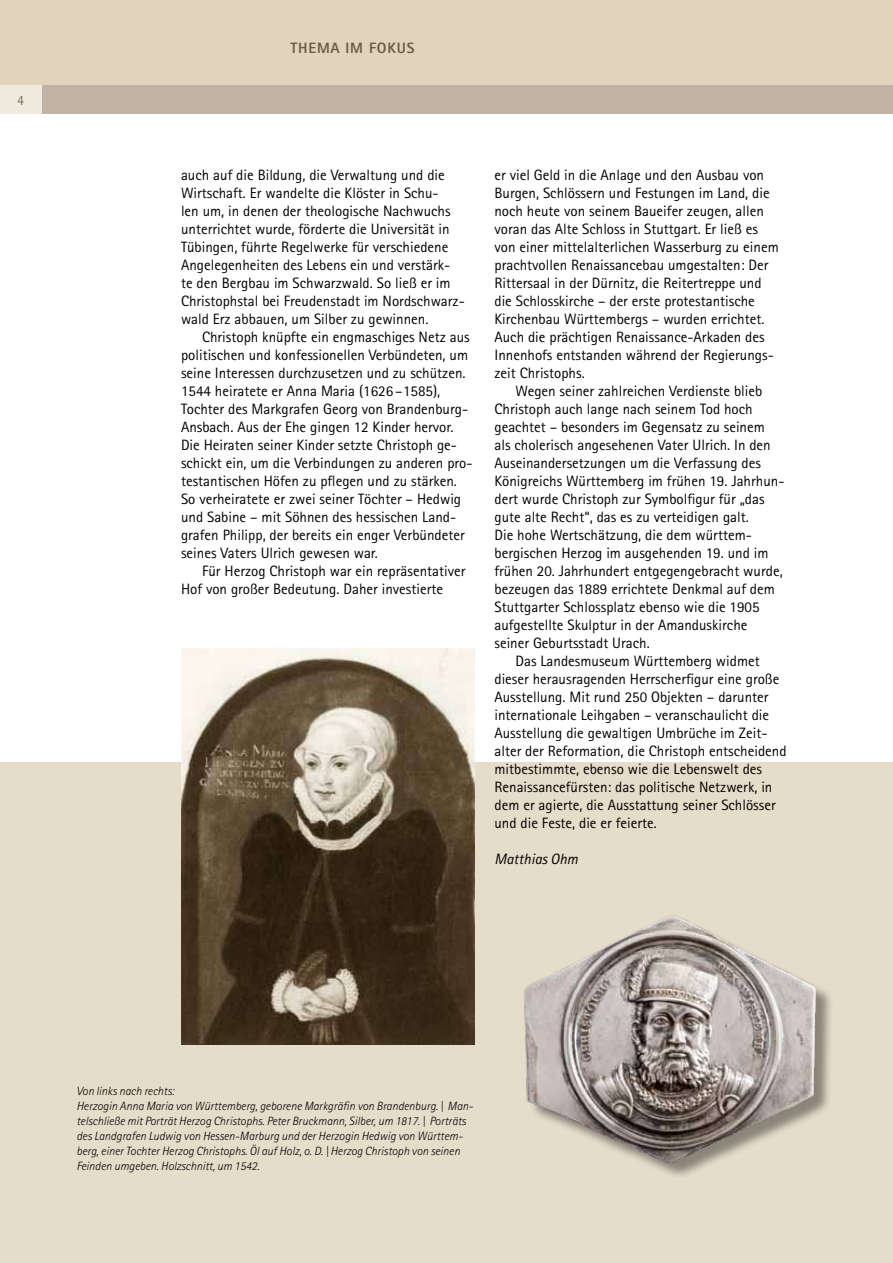
<style>
.page{position:relative;width:893px;height:1263px;background:#fff}
.page>*{position:absolute;margin:0;border:0;box-sizing:border-box;transform-origin:0 0}
.t1{font:15px/18px "Rotis Sans Serif";color:#000}
.t2{font:800 15px "Rotis Sans Serif";color:#6c5b48}
.t3{font:italic 15px "Rotis Sans Serif";color:#000}
.t4{font:300 14.25px "Rotis Sans Serif";color:#6c5b48}
.t5{font:italic 300 12px/15px "Rotis Sans Serif";color:#000}
</style>
<div class="page">
<div style="left:0;top:762px;width:893px;height:501px;background:#e6dcca"></div>
<div style="left:0;top:0;width:893px;height:108px;background:#e0d4bd"></div>
<div style="left:0;top:85px;width:893px;height:29px;background:#c2b2a3"></div>
<div style="left:0;top:85px;width:41px;height:29px;background:#f0e9dd"></div>
<hr style="left:892px;top:114px;width:1px;height:648px;background:#e0d4bd">
<img style="left:181px;top:648px;width:293px;height:396px">
<div style="left:527px;top:918px;width:307px;height:262px;background:#000;opacity:.4"></div>
<img style="left:524px;top:914px;width:297px;height:256px">
<p class="t4" style="left:17px;top:92px;width:8px">4</p>
<p class="t2" style="left:291px;top:38px;width:29px">THEMA</p>
<p class="t2" style="left:346px;top:38px;width:52px">IM FOKUS</p>
<p class="t1" style="left:181px;top:166px;width:285px">auch auf die Bildung, die Verwaltung und die Wirtschaft. Er wandelte die Klöster in Schu-<br>len um, in denen der theologische Nachwuchs unterrichtet wurde, förderte die Universität in Tübingen, führte Regelwerke für verschiedene Angelegenheiten des Lebens ein und verstärk&shy;te den Bergbau im Schwarzwald. So ließ er im Christophstal bei Freudenstadt im Nordschwarz&shy;wald Erz abbauen, um Silber zu gewinnen.</p>
<p class="t1" style="left:181px;top:328px;width:293px;text-indent:21px">Christoph knüpfte ein engmaschiges Netz aus politischen und konfessionellen Verbündeten, um seine Interessen durchzusetzen und zu schützen.<br>1544 heiratete er Anna Maria (1626–1585), Tochter des Markgrafen Georg von Brandenburg-Ansbach. Aus der Ehe gingen 12 Kinder hervor.<br>Die Heiraten seiner Kinder setzte Christoph ge&shy;schickt ein, um die Verbindungen zu anderen pro&shy;testantischen Höfen zu pflegen und zu stärken.<br>So verheiratete er zwei seiner Töchter – Hedwig und Sabine – mit Söhnen des hessischen Land&shy;grafen Philipp, der bereits ein enger Verbündeter seines Vaters Ulrich gewesen war.</p>
<p class="t1" style="left:181px;top:562px;width:286px;text-indent:21px">Für Herzog Christoph war ein repräsentativer<br>Hof von großer Bedeutung. Daher investierte</p>
<p class="t1" style="left:494px;top:166px;width:286px">er viel Geld in die Anlage und den Ausbau von Burgen, Schlössern und Festungen im Land, die noch heute von seinem Baueifer zeugen, allen voran das Alte Schloss in Stuttgart. Er ließ es von einer mittelalterlichen Wasserburg zu einem prachtvollen Renaissancebau umgestalten: Der Rittersaal in der Dürnitz, die Reitertreppe und die Schlosskirche – der erste protestantische Kirchenbau Württembergs – wurden errichtet.<br>Auch die prächtigen Renaissance-Arkaden des Innenhofs entstanden während der Regierungs&shy;zeit Christophs.</p>
<p class="t1" style="left:515px;top:382px;width:248px">Wegen seiner zahlreichen Verdienste blieb</p>
<p class="t1" style="left:494px;top:400px;width:260px">Christoph auch lange nach seinem Tod hoch</p>
<p class="t1" style="left:494px;top:418px;width:272px">geachtet – besonders im Gegensatz zu seinem</p>
<p class="t1" style="left:494px;top:436px;width:278px">als cholerisch angesehenen Vater Ulrich. In den</p>
<p class="t1" style="left:494px;top:454px;width:268px">Auseinandersetzungen um die Verfassung des</p>
<p class="t1" style="left:494px;top:472px;width:291px">Königreichs Württemberg im frühen 19. Jahrhun-</p>
<p class="t1" style="left:494px;top:490px;width:272px">dert wurde Christoph zur Symbolfigur für „das</p>
<p class="t1" style="left:494px;top:508px;width:256px">gute alte Recht“, das es zu verteidigen galt.</p>
<p class="t1" style="left:494px;top:526px;width:259px">Die hohe Wertschätzung, die dem württem-</p>
<p class="t1" style="left:494px;top:544px;width:276px">bergischen Herzog im ausgehenden 19. und im</p>
<p class="t1" style="left:494px;top:562px;width:290px">frühen 20. Jahrhundert entgegengebracht wurde,</p>
<p class="t1" style="left:494px;top:580px;width:282px">bezeugen das 1889 errichtete Denkmal auf dem</p>
<p class="t1" style="left:494px;top:598px;width:267px">Stuttgarter Schlossplatz ebenso wie die 1905</p>
<p class="t1" style="left:494px;top:616px;width:254px">aufgestellte Skulptur in der Amanduskirche</p>
<p class="t1" style="left:494px;top:634px;width:157px">seiner Geburtsstadt Urach.</p>
<p class="t1" style="left:515px;top:652px;width:246px">Das Landesmuseum Württemberg widmet</p>
<p class="t1" style="left:494px;top:670px;width:286px">dieser herausragenden Herrscherfigur eine große</p>
<p class="t1" style="left:494px;top:688px;width:276px">Ausstellung. Mit rund 250 Objekten – darunter</p>
<p class="t1" style="left:494px;top:706px;width:276px">internationale Leihgaben – veranschaulicht die</p>
<p class="t1" style="left:494px;top:724px;width:274px">Ausstellung die gewaltigen Umbrüche im Zeit-</p>
<p class="t1" style="left:494px;top:742px;width:294px">alter der Reformation, die Christoph entscheidend</p>
<p class="t1" style="left:494px;top:760px;width:269px">mitbestimmte, ebenso wie die Lebenswelt des</p>
<p class="t1" style="left:494px;top:778px;width:279px">Renaissancefürsten: das politische Netzwerk, in</p>
<p class="t1" style="left:494px;top:796px;width:283px">dem er agierte, die Ausstattung seiner Schlösser</p>
<p class="t1" style="left:494px;top:814px;width:164px">und die Feste, die er feierte.</p>
<p class="t3" style="left:494px;top:850px;width:85px">Matthias Ohm</p>
<p class="t5" style="left:77px;top:1084px;width:398px">Von links nach rechts:<br>Herzogin Anna Maria von Württemberg, geborene Markgräfin von Brandenburg. | Man&shy;telschließe mit Porträt Herzog Christophs. Peter Bruckmann, Silber, um 1817. | Porträts des Landgrafen Ludwig von Hessen-Marburg und der Herzogin Hedwig von Württem&shy;berg, einer Tochter Herzog Christophs. Öl auf Holz, o. D. | Herzog Christoph von seinen Feinden umgeben. Holzschnitt, um 1542.</p>
</div>
